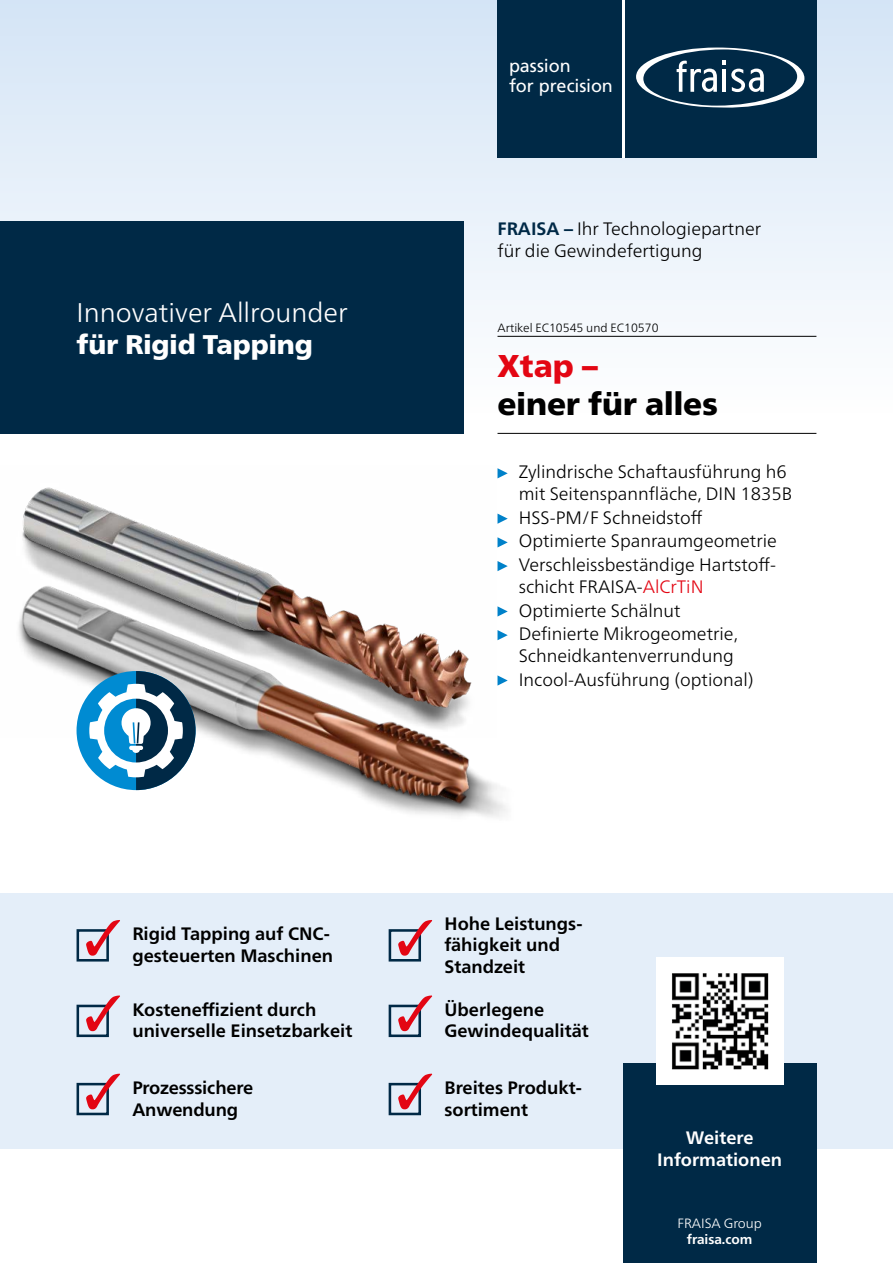
<style>
.page{position:relative;width:893px;height:1263px;background:#fff}
.page>*{position:absolute;margin:0;border:0;box-sizing:border-box;transform-origin:0 0}
.t1{font:900 31.5px "Frutiger Neue LT Pro";color:#000}
.t2{font:900 31.5px "Frutiger Neue LT Pro";color:#e30613}
.t3{font:300 27px "Frutiger Neue LT Pro";color:#fff}
.t4{font:900 27px "Frutiger Neue LT Pro";color:#fff}
.t5{font:300 18px/23.7px "Frutiger Neue LT Pro";color:#000}
.t6{font:700 18px/21.6px "Frutiger Neue LT Pro";color:#000}
.t7{font:700 18px/21.6px "Frutiger Neue LT Pro";color:#fff;text-align:center}
.t8{font:18px "Frutiger LT Std";letter-spacing:-.005em;color:#fff}
.t9{font:300 13.5px "Frutiger Neue LT Pro";letter-spacing:-.005em;color:#fff}
.t10{font:700 13.5px "Frutiger Neue LT Pro";letter-spacing:-.005em;color:#fff}
.t11{font:300 12px "Frutiger Neue LT Pro";color:#000}
.s1{font-weight:700;color:#002946}
.s2{color:#e30613}
</style>
<div class="page">
<div style="left:0;top:893px;width:893px;height:255px;background:#e4eef9"></div>
<div style="left:623px;top:1063px;width:193px;height:200px;background:#002946"></div>
<div style="left:0;top:0;width:893px;height:413px;background:linear-gradient(to bottom,#d3e4f5,#fefeff)"></div>
<div style="left:0;top:221px;width:463px;height:213px;background:#002946"></div>
<div style="left:497px;top:0;width:128px;height:157px;background:#002946"></div>
<hr style="left:623px;top:0;width:2px;height:157px;background:#fff">
<div style="left:625px;top:0;width:191px;height:157px;background:#002946"></div>
<svg style="left:636px;top:48px;width:168px;height:60px"></svg>
<hr style="left:497px;top:336px;width:319px;height:1px;background:#000">
<hr style="left:497px;top:433px;width:319px;height:1px;background:#000">
<img style="left:77px;top:547px;width:430px;height:270px">
<img style="left:18px;top:487px;width:479px;height:251px">
<div style="left:77px;top:671px;width:119px;height:119px;background:#008bd2;border-radius:50%"></div>
<svg style="left:89px;top:671px;width:107px;height:119px"></svg>
<div style="left:656px;top:957px;width:127px;height:127px;background:#fff"></div>
<div style="left:77px;top:929px;width:32px;height:32px;border:3px solid #002946"></div>
<svg style="left:86px;top:920px;width:34px;height:36px"></svg>
<div style="left:389px;top:929px;width:32px;height:32px;border:3px solid #002946"></div>
<svg style="left:398px;top:920px;width:34px;height:36px"></svg>
<div style="left:77px;top:1005px;width:32px;height:32px;border:3px solid #002946"></div>
<svg style="left:86px;top:995px;width:34px;height:36px"></svg>
<div style="left:389px;top:1005px;width:32px;height:32px;border:3px solid #002946"></div>
<svg style="left:398px;top:995px;width:34px;height:36px"></svg>
<div style="left:77px;top:1083px;width:32px;height:32px;border:3px solid #002946"></div>
<svg style="left:86px;top:1073px;width:34px;height:36px"></svg>
<div style="left:389px;top:1083px;width:32px;height:32px;border:3px solid #002946"></div>
<svg style="left:398px;top:1073px;width:34px;height:36px"></svg>
<svg style="left:497px;top:468px;width:11px;height:10px"></svg>
<svg style="left:497px;top:513px;width:11px;height:11px"></svg>
<svg style="left:497px;top:537px;width:11px;height:10px"></svg>
<svg style="left:497px;top:561px;width:11px;height:10px"></svg>
<svg style="left:497px;top:606px;width:11px;height:10px"></svg>
<svg style="left:497px;top:630px;width:11px;height:10px"></svg>
<svg style="left:497px;top:675px;width:11px;height:11px"></svg>
<img style="left:672px;top:973px;width:97px;height:96px">
<p class="t8" style="left:509px;top:56px;width:63px">passion</p>
<p class="t8" style="left:509px;top:62px;width:105px">for precision</p>
<h2 class="t3" style="left:77px;top:296px;width:273px">Innovativer Allrounder</h2>
<h2 class="t4" style="left:77px;top:328px;width:238px">für Rigid Tapping</h2>
<p class="t5" style="left:497px;top:218px;width:265px;line-height:21.6px"><span class="s1">FRAISA –</span> Ihr Technologiepartner für die Gewindefertigung</p>
<p class="t11" style="left:497px;top:320px;width:163px">Artikel EC10545 und EC10570</p>
<h1 class="t2" style="left:497px;top:347px;width:102px">Xtap –</h1>
<h1 class="t1" style="left:497px;top:384px;width:222px">einer für alles</h1>
<p class="t5" style="left:519px;top:461px;width:275px;line-height:21.6px">Zylindrische Schaftausführung h6 mit Seitenspannfläche, DIN 1835B</p>
<p class="t5" style="left:519px;top:506px;width:260px">HSS-PM/F Schneidstoff<br>Optimierte Spanraumgeometrie<br>Verschleissbeständige Hartstoff-</p>
<p class="t5" style="left:519px;top:575px;width:221px">schicht FRAISA-<span class="s2">AlCrTiN<br></span>Optimierte Schälnut<br>Definierte Mikrogeometrie,</p>
<p class="t5" style="left:519px;top:644px;width:236px">Schneidkantenverrundung<br>Incool-Ausführung (optional)</p>
<p class="t6" style="left:132px;top:923px;width:202px">Rigid Tapping auf CNC&shy;gesteuerten Maschinen</p>
<p class="t6" style="left:444px;top:912px;width:139px">Hohe Leistungs&shy;fähigkeit und<br>Standzeit</p>
<p class="t6" style="left:132px;top:999px;width:221px">Kosteneffizient durch universelle Einsetzbarkeit</p>
<p class="t6" style="left:444px;top:999px;width:146px">Überlegene<br>Gewindequalität</p>
<p class="t6" style="left:132px;top:1077px;width:122px">Prozesssichere<br>Anwendung</p>
<p class="t6" style="left:444px;top:1077px;width:139px">Breites Produkt&shy;sortiment</p>
<p class="t7" style="left:657px;top:1127px;width:126px">Weitere<br>Informationen</p>
<p class="t9" style="left:677px;top:1215px;width:86px">FRAISA Group</p>
<p class="t10" style="left:687px;top:1231px;width:67px">fraisa.com</p>
</div>
